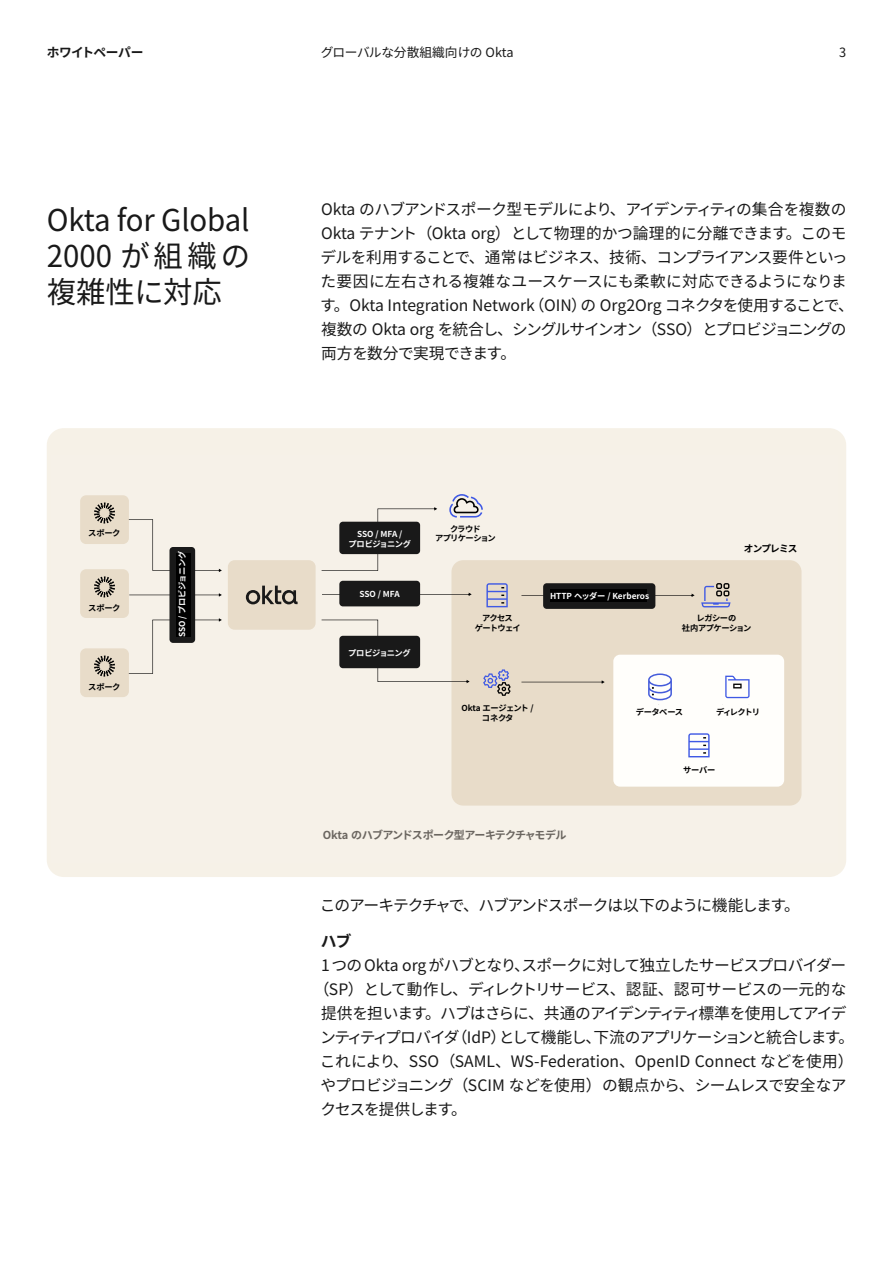
<style>
.page{position:relative;width:893px;height:1263px;background:#fff}
.page>*{position:absolute;margin:0;border:0;box-sizing:border-box;transform-origin:0 0}
.t1{font:30px/36px "Noto Sans CJ Kjp";letter-spacing:-.005em;color:#191919;text-align:justify}
.t2{font:15.75px/24px "Noto Sans CJ Kjp";letter-spacing:-.035em;color:#191919}
.t3{font:15.75px "Noto Sans CJ Kjp";color:#191919}
.t4{font:15.75px "Noto Sans CJ Kjp";letter-spacing:-.08em;color:#191919}
.t5{font:15.75px "Noto Sans CJ Kjp";letter-spacing:-.085em;color:#191919}
.t6{font:15.75px "Noto Sans CJ Kjp";letter-spacing:-.015em;color:#191919}
.t7{font:15.75px "Noto Sans CJ Kjp";letter-spacing:-.065em;color:#191919}
.t8{font:700 15.75px "Noto Sans CJ Kjp";color:#191919}
.t9{font:12.75px "Noto Sans CJ Kjp";letter-spacing:-.015em;color:#191919}
.t10{font:700 12.75px "Noto Sans CJ Kjp";letter-spacing:-.035em;color:#191919}
.t11{font:700 10.95px "Noto Sans CJ Kjp";letter-spacing:-.05em;color:#6b6660}
.t12{font:700 9.6px "Noto Sans CJ Kjp";letter-spacing:-.085em;color:#000}
.t13{font:700 8.25px/9.9px "Noto Sans CJ Kjp";letter-spacing:-.055em;color:#000;text-align:center}
.t14{font:700 8.25px/9.9px "Noto Sans CJ Kjp";letter-spacing:-.04em;color:#fff;text-align:center}
.t15{font:700 8.25px "Noto Sans CJ Kjp";color:#fff}
.t16{font:700 8.25px/9.9px "Noto Sans CJ Kjp";letter-spacing:-.035em;color:#000;text-align:center}
.t17{font:700 8.25px/9.9px "Noto Sans CJ Kjp";letter-spacing:-.1em;color:#000;text-align:center}
.t18{font:700 8.25px/9.9px "Noto Sans CJ Kjp";letter-spacing:-.085em;color:#000;text-align:center}
.t19{font:700 8.25px "Noto Sans CJ Kjp";letter-spacing:-.065em;color:#fff}
</style>
<div class="page">
<div style="left:47px;top:428px;width:799px;height:449px;background:#f6f1e7;border-radius:17px"></div>
<div style="left:228px;top:560px;width:88px;height:70px;background:#e8dcc9;border-radius:7px"></div>
<div style="left:451px;top:560px;width:350px;height:245px;background:#e8dcc9;border-radius:12px"></div>
<div style="left:80px;top:495px;width:49px;height:49px;background:#e8dcc9;border-radius:6px"></div>
<div style="left:80px;top:569px;width:49px;height:49px;background:#e8dcc9;border-radius:6px"></div>
<div style="left:80px;top:648px;width:49px;height:49px;background:#e8dcc9;border-radius:6px"></div>
<svg style="left:94px;top:502px;width:21px;height:21px"></svg>
<svg style="left:94px;top:576px;width:21px;height:21px"></svg>
<svg style="left:94px;top:656px;width:21px;height:21px"></svg>
<svg style="left:521px;top:680px;width:84px;height:4px"></svg>
<svg style="left:129px;top:519px;width:93px;height:155px"></svg>
<div style="left:339px;top:581px;width:81px;height:25px;background:#191919;border-radius:4px"></div>
<svg style="left:322px;top:590px;width:150px;height:7px"></svg>
<div style="left:543px;top:583px;width:112px;height:26px;background:#191919;border-radius:4px"></div>
<svg style="left:521px;top:592px;width:174px;height:8px"></svg>
<svg style="left:322px;top:620px;width:148px;height:63px"></svg>
<svg style="left:246px;top:586px;width:52px;height:18px"></svg>
<svg style="left:322px;top:494px;width:161px;height:77px"></svg>
<svg style="left:486px;top:583px;width:22px;height:24px"></svg>
<svg style="left:701px;top:583px;width:30px;height:24px"></svg>
<svg style="left:483px;top:669px;width:28px;height:27px"></svg>
<div style="left:613px;top:655px;width:171px;height:132px;background:#fffefb;border-radius:7px"></div>
<svg style="left:648px;top:673px;width:24px;height:32px"></svg>
<svg style="left:725px;top:676px;width:25px;height:22px"></svg>
<svg style="left:688px;top:733px;width:22px;height:24px"></svg>
<div style="left:176px;top:553px;width:15px;height:83px;background:#000"></div>
<div style="left:350px;top:527px;width:62px;height:23px;background:#191919"></div>
<div style="left:355px;top:589px;width:55px;height:15px;background:#191919"></div>
<div style="left:350px;top:645px;width:64px;height:15px;background:#191919"></div>
<div style="left:439px;top:521px;width:70px;height:29px;background:#f6f1e8"></div>
<div style="left:551px;top:589px;width:96px;height:12px;background:#000"></div>
<p class="t10" style="left:47px;top:46px;width:98px">ホワイトペーパー</p>
<p class="t9" style="left:321px;top:46px;width:194px">グローバルな分散組織向けの Okta</p>
<p class="t9" style="left:839px;top:46px;width:9px">3</p>
<h1 class="t1" style="left:47px;top:203px;width:205px">Okta for Global 2000 が組織の複雑性に対応</h1>
<p class="t13" style="left:88px;top:528px;width:34px">スポーク</p>
<p class="t13" style="left:88px;top:604px;width:34px">スポーク</p>
<p class="t13" style="left:88px;top:682px;width:34px">スポーク</p>
<p class="t14" style="left:177px;top:637px;width:87px;rotate:-90deg">SSO / プロビジョニング</p>
<p class="t2" style="left:320px;top:197px;width:535px">Okta のハブアンドスポーク型モデルにより、アイデンティティの集合を複数のOkta テナント（Okta org）として物理的かつ論理的に分離できます。このモデルを利用することで、通常はビジネス、技術、コンプライアンス要件といった要因に左右される複雑なユースケースにも柔軟に対応できるようになります。Okta Integration Network（OIN）の Org2Org コネクタを使用することで、複数の Okta org を統合し、シングルサインオン（SSO）とプロビジョニングの両方を数分で実現できます。</p>
<p class="t14" style="left:349px;top:529px;width:64px">SSO / MFA /<br>プロビジョニング</p>
<p class="t14" style="left:359px;top:589px;width:42px">SSO / MFA</p>
<p class="t19" style="left:348px;top:649px;width:64px">プロビジョニング</p>
<p class="t17" style="left:435px;top:524px;width:62px">クラウド<br>アプリケーション</p>
<p class="t18" style="left:475px;top:613px;width:48px">アクセス<br>ゲートウェイ</p>
<p class="t15" style="left:550px;top:592px;width:101px">HTTP ヘッダー / Kerberos</p>
<p class="t12" style="left:744px;top:543px;width:55px">オンプレミス</p>
<p class="t13" style="left:682px;top:613px;width:71px">レガシーの<br>社内アプケーション</p>
<p class="t16" style="left:461px;top:703px;width:74px">Okta エージェント /コネクタ</p>
<p class="t13" style="left:636px;top:707px;width:49px">データベース</p>
<p class="t13" style="left:716px;top:707px;width:45px">ディレクトリ</p>
<p class="t13" style="left:683px;top:765px;width:34px">サーバー</p>
<p class="t11" style="left:323px;top:829px;width:245px">Okta のハブアンドスポーク型アーキテクチャモデル</p>
<p class="t4" style="left:320px;top:896px;width:481px">このアーキテクチャで、ハブアンドスポークは以下のように機能します。</p>
<p class="t8" style="left:321px;top:932px;width:32px">ハブ</p>
<p class="t2" style="left:321px;top:953px;width:527px">1つの Okta org がハブとなり、スポークに対して独立したサービスプロバイダー</p>
<p class="t6" style="left:314px;top:980px;width:534px">（SP）として動作し、ディレクトリサービス、認証、認可サービスの一元的な</p>
<p class="t7" style="left:321px;top:1004px;width:527px">提供を担います。ハブはさらに、共通のアイデンティティ標準を使用してアイデ</p>
<p class="t5" style="left:320px;top:1028px;width:536px">ンティティプロバイダ（IdP）として機能し、下流のアプリケーションと統合します。</p>
<p class="t3" style="left:320px;top:1052px;width:535px">これにより、SSO（SAML、WS-Federation、OpenID Connect などを使用）</p>
<p class="t2" style="left:321px;top:1073px;width:528px">やプロビジョニング（SCIM などを使用）の観点から、シームレスで安全なア</p>
<p class="t4" style="left:321px;top:1100px;width:148px">クセスを提供します。</p>
</div>
